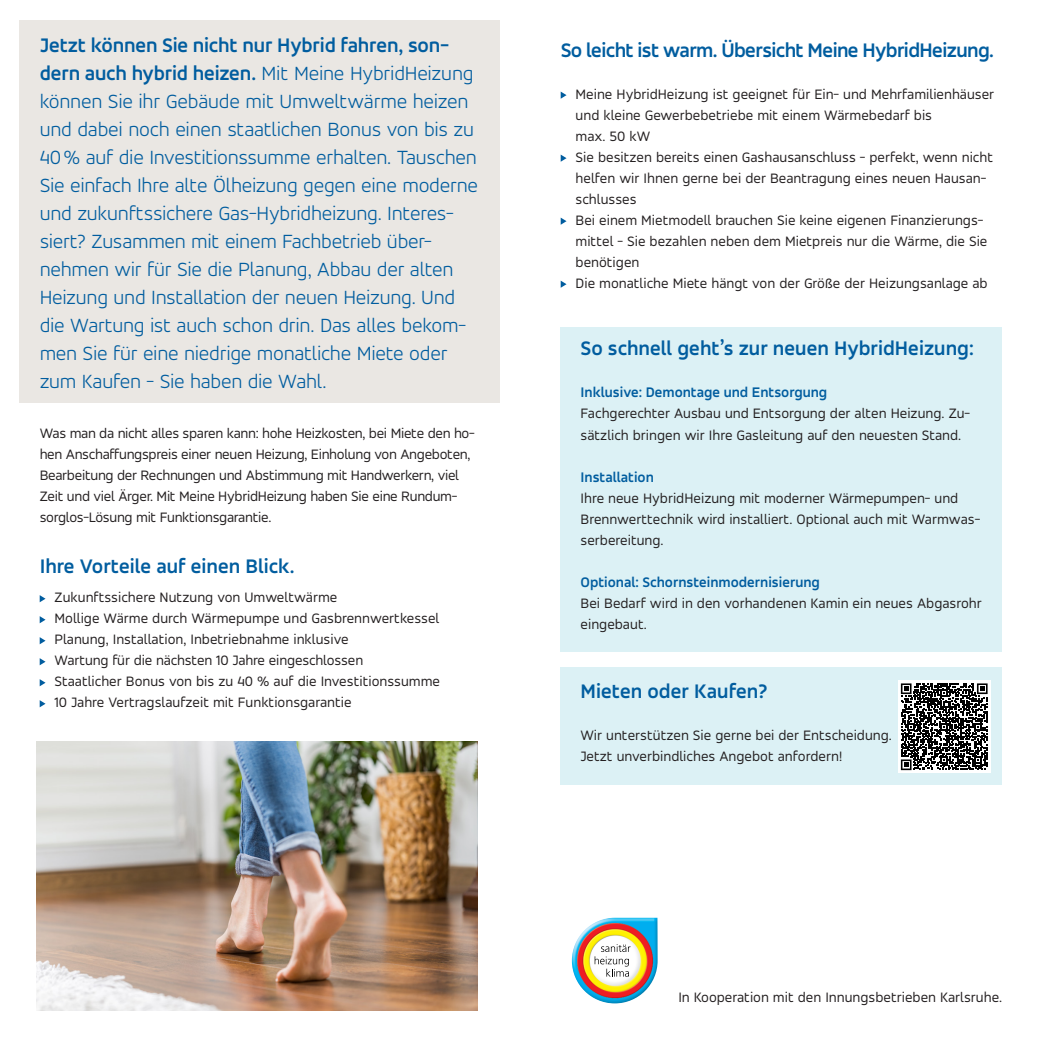
<style>
.page{position:relative;width:1042px;height:1042px;background:#fff}
.page>*{position:absolute;margin:0;border:0;box-sizing:border-box;transform-origin:0 0}
._03_intro_regular{font:300 21px/28px "Accord Alternate";letter-spacing:-.015em;color:#015d9f}
._01_copy{font:700 21px "Accord";color:#015d9f}
._01_copy-2{font:700 21px "Accord";letter-spacing:-.03em;color:#015d9f}
._01_copy-3{font:14.88px/21px "Accord";color:#231f20}
._01_copy-4{font:14.88px/21px "Accord";letter-spacing:-.02em;color:#231f20}
._01_copy-5{font:700 14.88px "Accord";color:#015d9f}
.s1{font-weight:700}
</style>
<div class="page">
<div style="left:561px;top:667px;width:441px;height:117px;background:#dcf1f5"></div>
<div style="left:898px;top:680px;width:92px;height:93px;background:#fff"></div>
<svg style="left:901px;top:683px;width:86px;height:87px"></svg>
<div style="left:561px;top:327px;width:441px;height:325px;background:#dcf1f5"></div>
<div style="left:20px;top:20px;width:480px;height:382px;background:#eae7e3"></div>
<svg style="left:40px;top:595px;width:6px;height:7px"></svg>
<svg style="left:40px;top:616px;width:6px;height:7px"></svg>
<svg style="left:40px;top:637px;width:6px;height:7px"></svg>
<svg style="left:40px;top:658px;width:6px;height:7px"></svg>
<svg style="left:40px;top:679px;width:6px;height:7px"></svg>
<svg style="left:40px;top:700px;width:6px;height:7px"></svg>
<svg style="left:561px;top:92px;width:5px;height:7px"></svg>
<svg style="left:561px;top:155px;width:5px;height:7px"></svg>
<svg style="left:561px;top:218px;width:5px;height:7px"></svg>
<svg style="left:561px;top:281px;width:5px;height:7px"></svg>
<img style="left:36px;top:742px;width:441px;height:268px">
<img style="left:572px;top:917px;width:85px;height:86px">
<svg style="left:594px;top:944px;width:36px;height:33px"></svg>
<p class="_03_intro_regular" style="left:40px;top:30px;width:440px"><span class="s1">Jetzt können Sie nicht nur Hybrid fahren, son&shy;dern auch hybrid heizen.</span> Mit Meine HybridHeizung können Sie ihr Gebäude mit Umweltwärme heizen und dabei noch einen staatlichen Bonus von bis zu 40% auf die Investitionssumme erhalten. Tauschen Sie einfach Ihre alte Ölheizung gegen eine moderne und zukunftssichere Gas-Hybridheizung. Interes&shy;siert? Zusammen mit einem Fachbetrieb über&shy;nehmen wir für Sie die Planung, Abbau der alten Heizung und Installation der neuen Heizung. Und die Wartung ist auch schon drin. Das alles bekom&shy;men Sie für eine niedrige monatliche Miete oder zum Kaufen - Sie haben die Wahl.</p>
<p class="_01_copy-4" style="left:40px;top:422px;width:436px">Was man da nicht alles sparen kann: hohe Heizkosten, bei Miete den ho&shy;hen Anschaffungspreis einer neuen Heizung, Einholung von Angeboten, Bearbeitung der Rechnungen und Abstimmung mit Handwerkern, viel Zeit und viel Ärger. Mit Meine HybridHeizung haben Sie eine Rundum&shy;sorglos-Lösung mit Funktionsgarantie.</p>
<p class="_01_copy" style="left:40px;top:553px;width:256px">Ihre Vorteile auf einen Blick.</p>
<p class="_01_copy-3" style="left:55px;top:587px;width:284px">Zukunftssichere Nutzung von Umweltwärme</p>
<p class="_01_copy-3" style="left:55px;top:608px;width:386px">Mollige Wärme durch Wärmepumpe und Gasbrennwertkessel</p>
<p class="_01_copy-3" style="left:55px;top:629px;width:295px">Planung, Installation, Inbetriebnahme inklusive</p>
<p class="_01_copy-3" style="left:55px;top:650px;width:310px">Wartung für die nächsten 10 Jahre eingeschlossen</p>
<p class="_01_copy-3" style="left:55px;top:671px;width:387px">Staatlicher Bonus von bis zu 40 % auf die Investitionssumme</p>
<p class="_01_copy-3" style="left:55px;top:692px;width:298px">10 Jahre Vertragslaufzeit mit Funktionsgarantie</p>
<p class="_01_copy-2" style="left:561px;top:37px;width:435px">So leicht ist warm. Übersicht Meine HybridHeizung.</p>
<p class="_01_copy-3" style="left:575px;top:83px;width:420px">Meine HybridHeizung ist geeignet für Ein- und Mehrfamilienhäuser und kleine Gewerbebetriebe mit einem Wärmebedarf bis<br>max. 50 kW</p>
<p class="_01_copy-3" style="left:575px;top:146px;width:419px">Sie besitzen bereits einen Gashausanschluss - perfekt, wenn nicht helfen wir Ihnen gerne bei der Beantragung eines neuen Hausan&shy;schlusses</p>
<p class="_01_copy-3" style="left:575px;top:209px;width:413px">Bei einem Mietmodell brauchen Sie keine eigenen Finanzierungs&shy;mittel - Sie bezahlen neben dem Mietpreis nur die Wärme, die Sie benötigen</p>
<p class="_01_copy-3" style="left:575px;top:272px;width:414px">Die monatliche Miete hängt von der Größe der Heizungsanlage ab</p>
<p class="_01_copy" style="left:580px;top:336px;width:395px">So schnell geht’s zur neuen HybridHeizung:</p>
<p class="_01_copy-5" style="left:580px;top:383px;width:248px">Inklusive: Demontage und Entsorgung</p>
<p class="_01_copy-3" style="left:580px;top:403px;width:391px">Fachgerechter Ausbau und Entsorgung der alten Heizung. Zu&shy;sätzlich bringen wir Ihre Gasleitung auf den neuesten Stand.</p>
<p class="_01_copy-5" style="left:580px;top:467px;width:75px">Installation</p>
<p class="_01_copy-3" style="left:580px;top:487px;width:401px">Ihre neue HybridHeizung mit moderner Wärmepumpen- und<br>Brennwerttechnik wird installiert. Optional auch mit Warmwas&shy;serbereitung.</p>
<p class="_01_copy-5" style="left:580px;top:572px;width:241px">Optional: Schornsteinmodernisierung</p>
<p class="_01_copy-3" style="left:580px;top:592px;width:403px">Bei Bedarf wird in den vorhandenen Kamin ein neues Abgasrohr eingebaut.</p>
<p class="_01_copy" style="left:580px;top:678px;width:188px">Mieten oder Kaufen?</p>
<p class="_01_copy-3" style="left:580px;top:724px;width:313px">Wir unterstützen Sie gerne bei der Entscheidung.</p>
<p class="_01_copy-3" style="left:580px;top:745px;width:264px">Jetzt unverbindliches Angebot anfordern!</p>
<p class="_01_copy-3" style="left:678px;top:986px;width:325px">In Kooperation mit den Innungsbetrieben Karlsruhe.</p>
</div>
